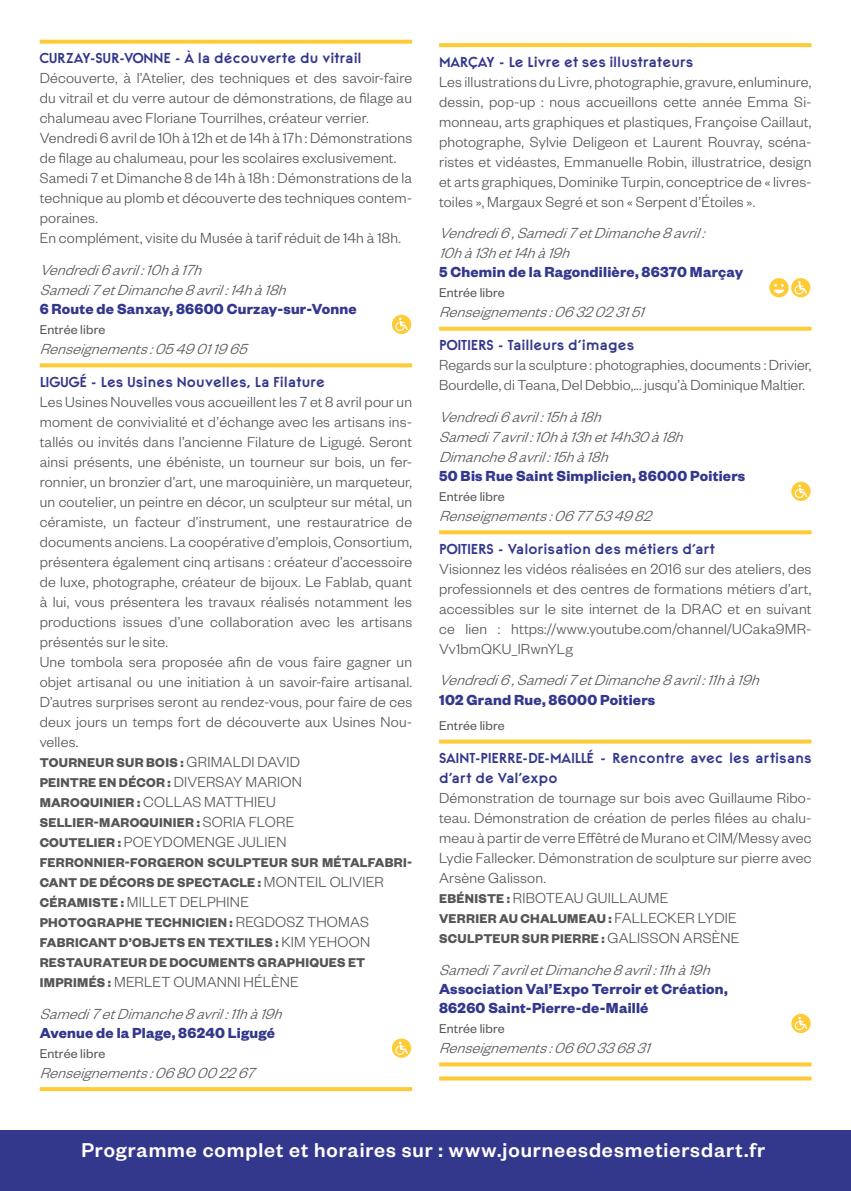
<style>
.page{position:relative;width:851px;height:1191px;background:#fff}
.page>*{position:absolute;margin:0;border:0;box-sizing:border-box;transform-origin:0 0}
.t1{font:500 22px "Founders Grotesk";letter-spacing:.045em;color:#fff}
.t2{font:300 16px/20px "Founders Grotesk";letter-spacing:.01em;color:#575656}
.t3{font:italic 300 16px/20px "Founders Grotesk";color:#575656}
.t4{font:700 16px/19.2px "Founders Grotesk";letter-spacing:.015em;color:#34388d}
.t5{font:700 14px "Founders Grotesk";letter-spacing:.02em;color:#575656}
.t6{font:700 14px/20px "Berline";letter-spacing:-.005em;color:#34388d}
.t7{font:14px "Founders Grotesk";letter-spacing:.01em;color:#575656}
.t8{font:700 14px "Berline";letter-spacing:.025em;color:#34388d}
.s1{font-weight:300;font-size:16px}
.s2{font-weight:700;font-size:14px}
</style>
<div class="page">
<svg style="left:40px;top:40px;width:372px;height:4px"></svg>
<svg style="left:40px;top:363px;width:372px;height:4px"></svg>
<svg style="left:40px;top:1087px;width:372px;height:4px"></svg>
<svg style="left:392px;top:315px;width:19px;height:19px"></svg>
<svg style="left:395px;top:318px;width:13px;height:13px"></svg>
<svg style="left:392px;top:1038px;width:19px;height:19px"></svg>
<svg style="left:395px;top:1041px;width:13px;height:13px"></svg>
<svg style="left:439px;top:43px;width:372px;height:4px"></svg>
<svg style="left:439px;top:327px;width:372px;height:4px"></svg>
<svg style="left:439px;top:530px;width:372px;height:4px"></svg>
<svg style="left:439px;top:739px;width:372px;height:4px"></svg>
<svg style="left:439px;top:1062px;width:372px;height:4px"></svg>
<svg style="left:439px;top:1076px;width:372px;height:4px"></svg>
<svg style="left:769px;top:278px;width:19px;height:19px"></svg>
<svg style="left:791px;top:278px;width:19px;height:19px"></svg>
<svg style="left:794px;top:281px;width:12px;height:13px"></svg>
<div style="left:791px;top:482px;width:19px;height:19px;background:#fecb36;border-radius:50%"></div>
<svg style="left:794px;top:484px;width:13px;height:14px"></svg>
<svg style="left:791px;top:1013px;width:19px;height:20px"></svg>
<svg style="left:794px;top:1016px;width:13px;height:14px"></svg>
<div style="left:0;top:1130px;width:850px;height:61px;background:#34388d"></div>
<p class="t6" style="left:40px;top:48px;width:323px">Curzay-sur-Vonne - à la découverte du vitrail</p>
<p class="t2" style="left:40px;top:67px;width:374px">Découverte, à l’Atelier, des techniques et des savoir-faire du vitrail et du verre autour de démonstrations, de filage au chalumeau avec Floriane Tourrilhes, créateur verrier.<br>Vendredi 6 avril de 10h à 12h et de 14h à 17h : Démonstrations de filage au chalumeau, pour les scolaires exclusivement.<br>Samedi 7 et Dimanche 8 de 14h à 18h : Démonstrations de la technique au plomb et découverte des techniques contem&shy;poraines.<br>En complément, visite du Musée à tarif réduit de 14h à 18h.</p>
<p class="t3" style="left:40px;top:259px;width:253px">Vendredi6avril:10hà17h<br>Samedi7etDimanche8avril:14hà18h</p>
<p class="t4" style="left:40px;top:298px;width:318px">6 ROUTE DE SANXAY, 86600 CURZAY-SUR-VONNE</p>
<p class="t7" style="left:40px;top:321px;width:67px">Entrée libre</p>
<p class="t3" style="left:40px;top:338px;width:214px">Renseignements:0549011965</p>
<p class="t6" style="left:40px;top:372px;width:286px">Ligugé - Les Usines Nouvelles, La Filature</p>
<p class="t2" style="left:40px;top:391px;width:374px">Les Usines Nouvelles vous accueillent les 7 et 8 avril pour un moment de convivialité et d’échange avec les artisans ins&shy;tallés ou invités dans l’ancienne Filature de Ligugé. Seront ainsi présents, une ébéniste, un tourneur sur bois, un fer&shy;ronnier, un bronzier d’art, une maroquinière, un marqueteur, un coutelier, un peintre en décor, un sculpteur sur métal, un céramiste, un facteur d’instrument, une restauratrice de documents anciens. La coopérative d’emplois, Consortium, présentera également cinq artisans : créateur d’accessoire de luxe, photographe, créateur de bijoux. Le Fablab, quant à lui, vous présentera les travaux réalisés notamment les productions issues d’une collaboration avec les artisans présentés sur le site.<br>Une tombola sera proposée afin de vous faire gagner un objet artisanal ou une initiation à un savoir-faire artisanal.<br>D’autres surprises seront au rendez-vous, pour faire de ces deux jours un temps fort de découverte aux Usines Nou&shy;velles.</p>
<p class="t5" style="left:40px;top:753px;width:182px">TOURNEUR SUR BOIS : <span class="s1">grimald</span></p>
<p class="t2" style="left:251px;top:751px;width:48px">i david</p>
<p class="t5" style="left:40px;top:773px;width:158px">PEINTRE EN DÉCOR : <span class="s1">diversa</span></p>
<p class="t2" style="left:233px;top:771px;width:24px">y mar</p>
<p class="t2" style="left:277px;top:771px;width:24px">ion</p>
<p class="t5" style="left:40px;top:793px;width:136px">MAROQUINIER : <span class="s1">collas</span></p>
<p class="t2" style="left:204px;top:791px;width:11px">matt</p>
<p class="t2" style="left:243px;top:791px;width:24px">hieu</p>
<p class="t5" style="left:40px;top:813px;width:71px">SELLIER-MAR</p>
<p class="t2" style="left:40px;top:811px;width:246px;text-indent:90px"><span class="s2">OQUINIER :</span> SORIA Flore<br><span class="s2">COUTELIER :</span> Poeydomenge</p>
<p class="t2" style="left:238px;top:831px;width:40px">Julien</p>
<p class="t5" style="left:40px;top:853px;width:346px">FERRONNIER-FORGERON SCULPTEUR SUR MÉTALFABR</p>
<p class="t5" style="left:403px;top:853px;width:11px">I-</p>
<p class="t5" style="left:40px;top:873px;width:173px">CANT DE DÉCORS DE SPECTAC</p>
<p class="t2" style="left:239px;top:871px;width:136px"><span class="s2">LE :</span> Monteil Olivier</p>
<p class="t5" style="left:40px;top:893px;width:29px">CÉRAM</p>
<p class="t2" style="left:88px;top:891px;width:63px"><span class="s2">ISTE :</span> Millet</p>
<p class="t2" style="left:180px;top:891px;width:60px">Delphine</p>
<p class="t5" style="left:40px;top:913px;width:68px">PHOTOGRAP</p>
<p class="t5" style="left:125px;top:913px;width:131px">HE TECHNICIEN : <span class="s1">Regd</span></p>
<p class="t2" style="left:275px;top:911px;width:74px">osz Thomas</p>
<p class="t5" style="left:40px;top:933px;width:18px">FABR</p>
<p class="t5" style="left:75px;top:933px;width:294px">ICANT D’OBJETS EN TEXTILES : <span class="s1">Kim Yehoon</span></p>
<p class="t5" style="left:40px;top:953px;width:28px">RESTA</p>
<p class="t5" style="left:83px;top:953px;width:20px">URAT</p>
<p class="t5" style="left:120px;top:953px;width:158px">EUR DE DOCUMENTS GRAP</p>
<p class="t5" style="left:295px;top:953px;width:67px">HIQUES ET</p>
<p class="t5" style="left:40px;top:973px;width:15px">IMPR</p>
<p class="t2" style="left:73px;top:971px;width:63px"><span class="s2">IMÉS :</span> Merlet</p>
<p class="t2" style="left:173px;top:971px;width:12px">Oumann</p>
<p class="t2" style="left:237px;top:971px;width:52px">i Hélène</p>
<p class="t3" style="left:40px;top:1002px;width:249px">Samedi7etDimanche8avril:11hà19h</p>
<p class="t4" style="left:40px;top:1022px;width:237px">AVENUE DE LA PLAGE, 86240 LIGUGÉ</p>
<p class="t7" style="left:40px;top:1044px;width:67px">Entrée libre</p>
<p class="t3" style="left:40px;top:1061px;width:222px">Renseignements:0680002267</p>
<p class="t8" style="left:439px;top:53px;width:255px">Marçay - Le Livre et ses illustrateurs</p>
<p class="t2" style="left:439px;top:71px;width:374px;text-align:justify">Les illustrations du Livre, photographie, gravure, enluminure, dessin, pop-up : nous accueillons cette année Emma Si&shy;monneau, arts graphiques et plastiques, Françoise Caillaut, photographe, Sylvie Deligeon et Laurent Rouvray, scéna&shy;ristes et vidéastes, Emmanuelle Robin, illustratrice, design et arts graphiques, Dominike Turpin, conceptrice de «livres&shy;toiles », Margaux Segré et son « Serpent d’Étoiles ».</p>
<p class="t3" style="left:439px;top:222px;width:273px">Vendredi6,Samedi7etDimanche8avril:<br>10hà13het14hà19h</p>
<p class="t4" style="left:439px;top:262px;width:305px">5 CHEMIN DE LA RAGONDILIÈRE, 86370 MARÇAY</p>
<p class="t7" style="left:439px;top:284px;width:67px">Entrée libre</p>
<p class="t3" style="left:439px;top:301px;width:212px">Renseignements:0632023151</p>
<p class="t6" style="left:439px;top:335px;width:196px">Poitiers - Tailleurs d’images</p>
<p class="t2" style="left:439px;top:354px;width:374px">Regards sur la sculpture : photographies, documents : Drivier,<br>Bourdelle, di Teana, Del Debbio,... jusqu’à Dominique Maltier.</p>
<p class="t3" style="left:439px;top:406px;width:251px">Vendredi6avril:15hà18h<br>Samedi7avril:10hà13het14h30à18h<br>Dimanche8avril:15hà18h</p>
<p class="t4" style="left:439px;top:465px;width:307px">50 BIS RUE SAINT SIMPLICIEN, 86000 POITIERS</p>
<p class="t7" style="left:439px;top:488px;width:67px">Entrée libre</p>
<p class="t3" style="left:439px;top:505px;width:219px">Renseignements:0677534982</p>
<p class="t6" style="left:439px;top:539px;width:277px">Poitiers - Valorisation des métiers d’art</p>
<p class="t2" style="left:439px;top:558px;width:374px;text-align:justify">Visionnez les vidéos réalisées en 2016 sur des ateliers, des professionnels et des centres de formations métiers d’art, accessibles sur le site internet de la DRAC et en suivant ce lien : https://www.youtube.com/channel/UCaka9MR-Vv1bmQKU_lRwnYLg</p>
<p class="t3" style="left:439px;top:669px;width:327px">Vendredi6,Samedi7etDimanche8avril:11hà19h</p>
<p class="t4" style="left:439px;top:689px;width:218px">102 GRAND RUE, 86000 POITIERS</p>
<p class="t7" style="left:439px;top:717px;width:67px">Entrée libre</p>
<p class="t6" style="left:439px;top:748px;width:374px">Saint-Pierre-de-Maillé - Rencontre avec les artisans d’art de Val’expo</p>
<p class="t2" style="left:439px;top:787px;width:374px;text-align:justify">Démonstration de tournage sur bois avec Guillaume Ribo&shy;teau. Démonstration de création de perles filées au chalu&shy;meau à partir de verre Effêtré de Murano et CIM/Messy avec Lydie Fallecker. Démonstration de sculpture sur pierre avec Arsène Galisson.</p>
<p class="t5" style="left:439px;top:890px;width:117px">EBÉNISTE : <span class="s1">Riboteau</span></p>
<p class="t2" style="left:586px;top:887px;width:35px">Guillaume</p>
<p class="t5" style="left:439px;top:910px;width:193px">VERRIER AU CHALUMEAU : <span class="s1">Fallecker</span></p>
<p class="t2" style="left:697px;top:907px;width:39px">Lydie</p>
<p class="t5" style="left:439px;top:930px;width:291px">SCULPTEUR SUR PIERRE : <span class="s1">Galisson Arsène</span></p>
<p class="t3" style="left:439px;top:958px;width:278px">Samedi7avriletDimanche8avril:11hà19h</p>
<p class="t4" style="left:439px;top:978px;width:290px">ASSOCIATION VAL’EXPO TERROIR ET CRÉATION,<br>86260 SAINT-PIERRE-DE-MAILLÉ</p>
<p class="t7" style="left:439px;top:1020px;width:67px">Entrée libre</p>
<p class="t3" style="left:439px;top:1037px;width:218px">Renseignements:0660336831</p>
<h1 class="t1" style="left:81px;top:1135px;width:685px">Programme complet et horaires sur : www.journeesdesmetiersdart.fr</h1>
</div>
